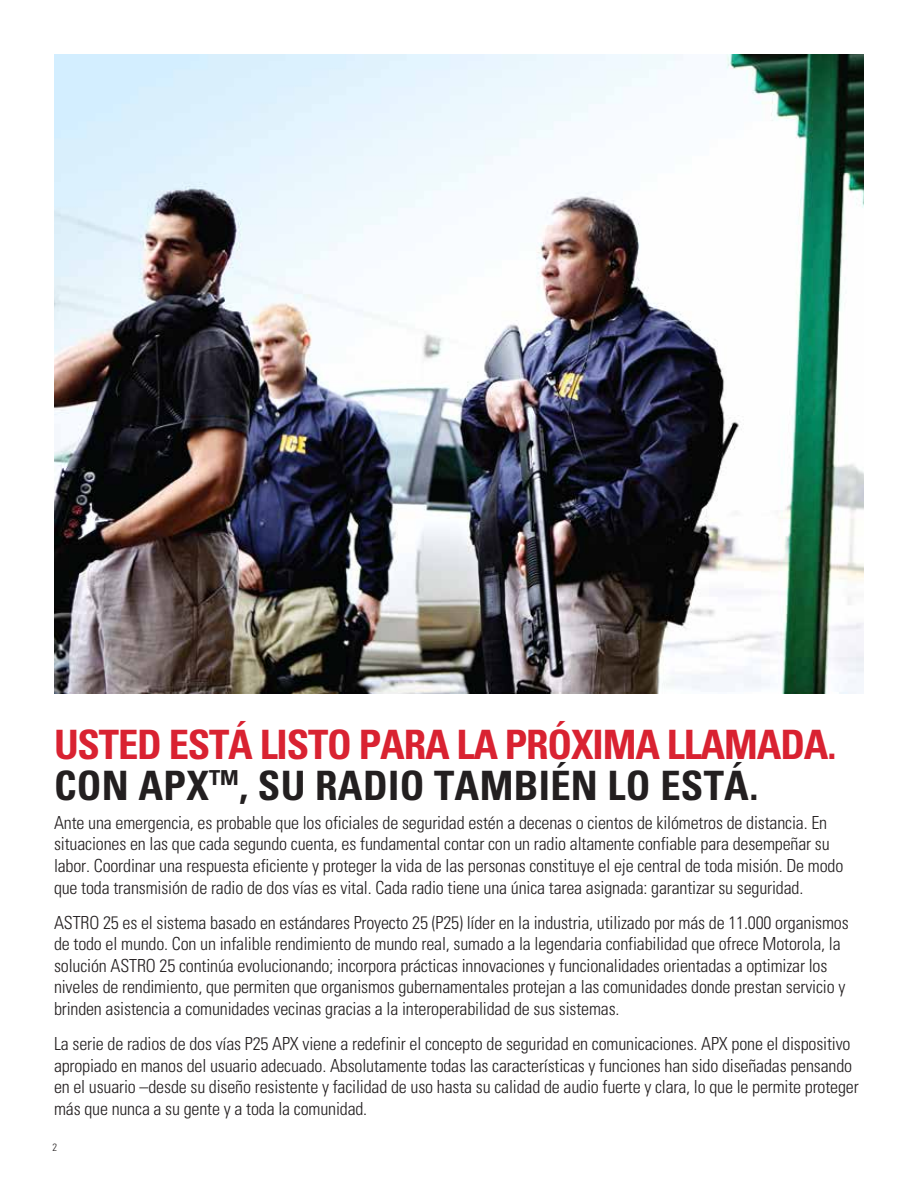
<style>
.page{position:relative;width:918px;height:1188px;background:#fff}
.page>*{position:absolute;margin:0;border:0;box-sizing:border-box;transform-origin:0 0}
.t1{font:700 condensed 40.5px/41.4px "Univers";letter-spacing:-.03em;color:#d92231}
.t2{font:300 condensed 18px/21.6px "Univers";letter-spacing:-.01em;color:#231f20}
.t3{font:300 condensed 10.5px "Univers";color:#231f20}
.s1{color:#231f20}
.s2{font-size:34.5px;color:#231f20}
</style>
<div class="page">
<img style="left:54px;top:54px;width:810px;height:639px">
<h1 class="t1" style="left:54px;top:723px;width:784px">USTED ESTÁ LISTO PARA LA PRÓXIMA LLAMADA.<br><span class="s1">CON APX</span><span class="s2">™</span><span class="s1">, SU RADIO TAMBIÉN LO ESTÁ.</span></h1>
<p class="t2" style="left:54px;top:811px;width:791px">Ante una emergencia, es probable que los oficiales de seguridad estén a decenas o cientos de kilómetros de distancia. En situaciones en las que cada segundo cuenta, es fundamental contar con un radio altamente confiable para desempeñar su labor. Coordinar una respuesta eficiente y proteger la vida de las personas constituye el eje central de toda misión. De modo que toda transmisión de radio de dos vías es vital. Cada radio tiene una única tarea asignada: garantizar su seguridad.</p>
<p class="t2" style="left:54px;top:911px;width:796px">ASTRO 25 es el sistema basado en estándares Proyecto 25 (P25) líder en la industria, utilizado por más de 11.000 organismos de todo el mundo. Con un infalible rendimiento de mundo real, sumado a la legendaria confiabilidad que ofrece Motorola, la solución ASTRO 25 continúa evolucionando; incorpora prácticas innovaciones y funcionalidades orientadas a optimizar los niveles de rendimiento, que permiten que organismos gubernamentales protejan a las comunidades donde prestan servicio y brinden asistencia a comunidades vecinas gracias a la interoperabilidad de sus sistemas.</p>
<p class="t2" style="left:54px;top:1033px;width:806px">La serie de radios de dos vías P25 APX viene a redefinir el concepto de seguridad en comunicaciones. APX pone el dispositivo apropiado en manos del usuario adecuado. Absolutamente todas las características y funciones han sido diseñadas pensando en el usuario –desde su diseño resistente y facilidad de uso hasta su calidad de audio fuerte y clara, lo que le permite proteger más que nunca a su gente y a toda la comunidad.</p>
<p class="t3" style="left:53px;top:1141px;width:6px">2</p>
</div>
